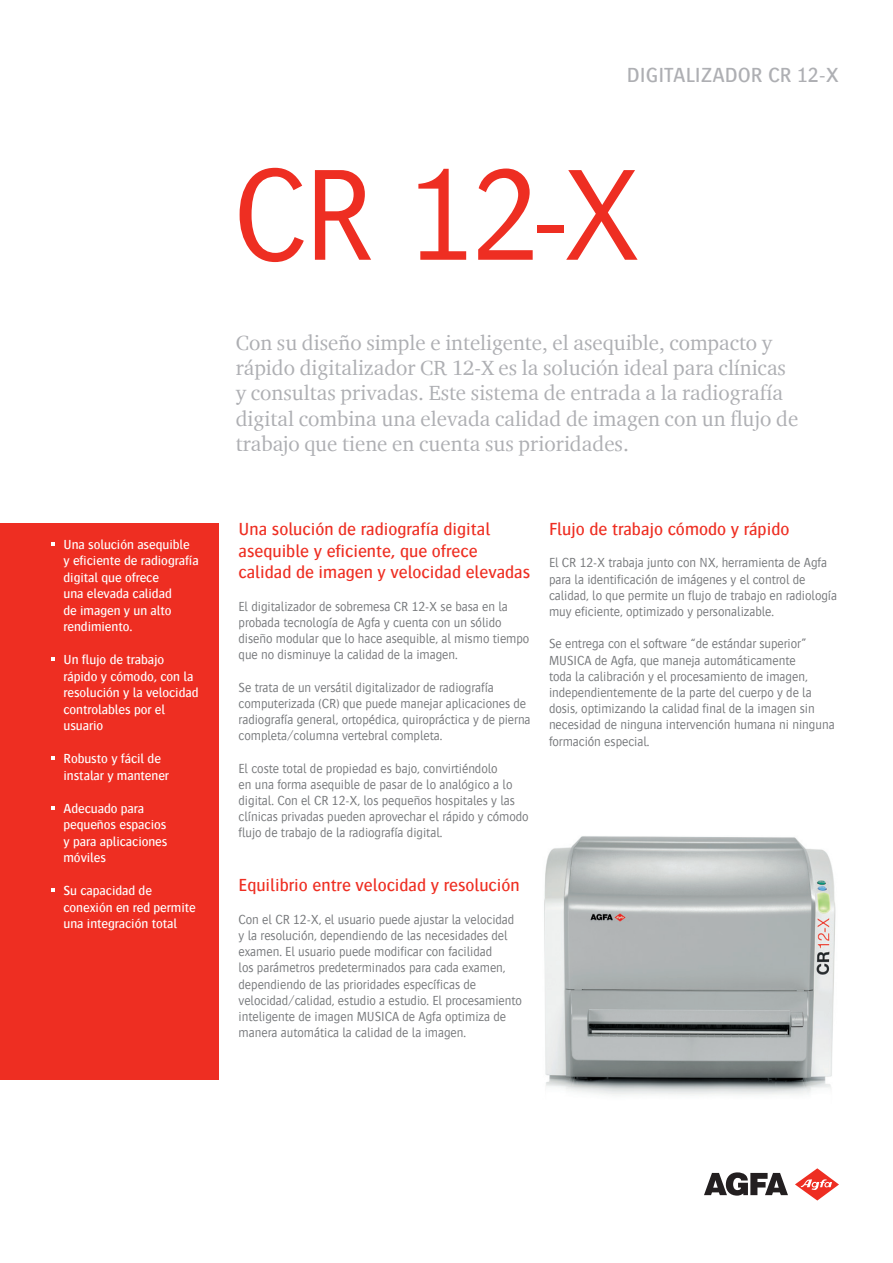
<style>
.page{position:relative;width:893px;height:1263px;background:#fff}
.page>*{position:absolute;margin:0;border:0;box-sizing:border-box;transform-origin:0 0}
.t1{font:300 135px "Bosis For Agfa";color:#ee2e22}
.t2{font:21px/25.2px "Charter ITC For Agfa";color:#aeafb3}
.t3{font:500 21px "Bosis For Agfa";color:#aeafb3}
.t4{font:500 18px/21.6px "Bosis For Agfa";color:#ee2e22}
.t5{font:300 13.5px/16.2px "Bosis For Agfa";letter-spacing:-.005em;color:#76787b}
.t6{font:500 13.5px/16.5px "Bosis For Agfa";letter-spacing:-.005em;color:#fff}
</style>
<div class="page">
<img style="left:544px;top:836px;width:292px;height:260px">
<svg style="left:704px;top:1172px;width:84px;height:23px"></svg>
<svg style="left:795px;top:1168px;width:44px;height:32px"></svg>
<div style="left:0;top:523px;width:218px;height:557px;background:#ee2e22"></div>
<svg style="left:51px;top:542px;width:3px;height:4px"></svg>
<svg style="left:51px;top:806px;width:3px;height:4px"></svg>
<p class="t6" style="left:64px;top:536px;width:137px">Una solución asequible y eficiente de radiografía digital que ofrece<br>una elevada calidad<br>de imagen y un alto rendimiento.</p>
<p class="t6" style="left:64px;top:651px;width:136px">Un flujo de trabajo rápido y cómodo, con la resolución y la velocidad controlables por el usuario</p>
<p class="t6" style="left:64px;top:750px;width:107px">Robusto y fácil de instalar y mantener</p>
<p class="t6" style="left:64px;top:800px;width:105px">Adecuado para pequeños espacios y para aplicaciones móviles</p>
<p class="t6" style="left:64px;top:882px;width:134px">Su capacidad de conexión en red permite una integración total</p>
<h2 class="t3" style="left:627px;top:64px;width:214px">DIGITALIZADOR CR 12-X</h2>
<h1 class="t1" style="left:233px;top:145px;width:409px">CR 12-X</h1>
<p class="t2" style="left:236px;top:330px;width:564px">Con su diseño simple e inteligente, el asequible, compacto y rápido digitalizador CR 12-X es la solución ideal para clínicas y consultas privadas. Este sistema de entrada a la radiografía digital combina una elevada calidad de imagen con un flujo de trabajo que tiene en cuenta sus prioridades.</p>
<h3 class="t4" style="left:239px;top:518px;width:293px">Una solución de radiografía digital asequible y eficiente, que ofrece calidad de imagen y velocidad elevadas</h3>
<p class="t5" style="left:239px;top:598px;width:292px">El digitalizador de sobremesa CR 12-X se basa en la probada tecnología de Agfa y cuenta con un sólido diseño modular que lo hace asequible, al mismo tiempo que no disminuye la calidad de la imagen.</p>
<p class="t5" style="left:239px;top:679px;width:294px">Se trata de un versátil digitalizador de radiografía computerizada (CR) que puede manejar aplicaciones de radiografía general, ortopédica, quiropráctica y de pierna completa/columna vertebral completa.</p>
<p class="t5" style="left:239px;top:760px;width:292px">El coste total de propiedad es bajo, convirtiéndolo<br>en una forma asequible de pasar de lo analógico a lo digital. Con el CR 12-X, los pequeños hospitales y las clínicas privadas pueden aprovechar el rápido y cómodo flujo de trabajo de la radiografía digital.</p>
<h3 class="t4" style="left:239px;top:874px;width:283px">Equilibrio entre velocidad y resolución</h3>
<p class="t5" style="left:239px;top:911px;width:285px">Con el CR 12-X, el usuario puede ajustar la velocidad y la resolución, dependiendo de las necesidades del examen. El usuario puede modificar con facilidad<br>los parámetros predeterminados para cada examen, dependiendo de las prioridades específicas de velocidad/calidad, estudio a estudio. El procesamiento inteligente de imagen MUSICA de Agfa optimiza de manera automática la calidad de la imagen.</p>
<h3 class="t4" style="left:549px;top:518px;width:242px">Flujo de trabajo cómodo y rápido</h3>
<p class="t5" style="left:549px;top:555px;width:290px">El CR 12-X trabaja junto con NX, herramienta de Agfa para la identificación de imágenes y el control de calidad, lo que permite un flujo de trabajo en radiología muy eficiente, optimizado y personalizable.</p>
<p class="t5" style="left:549px;top:636px;width:287px">Se entrega con el software “de estándar superior” MUSICA de Agfa, que maneja automáticamente<br>toda la calibración y el procesamiento de imagen, independientemente de la parte del cuerpo y de la dosis, optimizando la calidad final de la imagen sin necesidad de ninguna intervención humana ni ninguna formación especial.</p>
</div>
